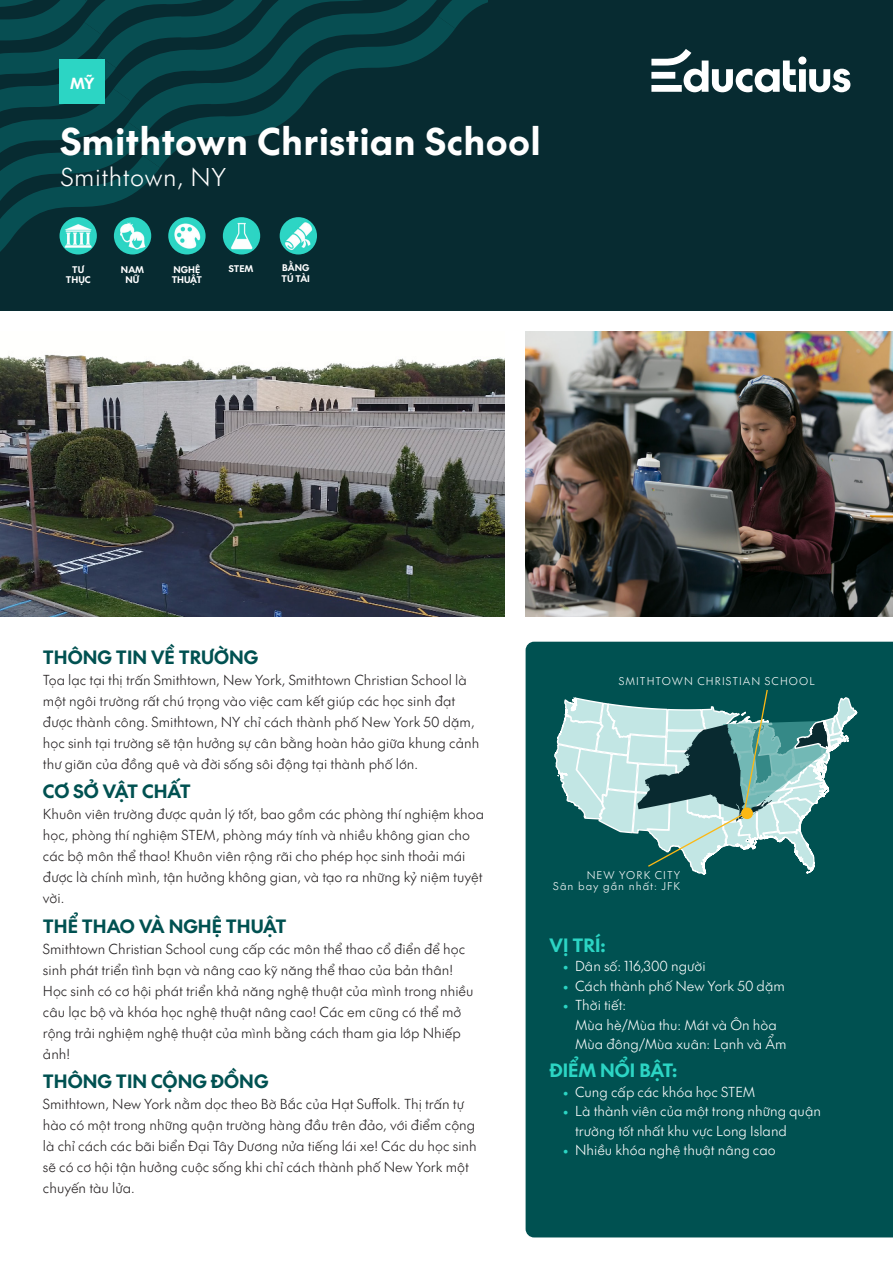
<style>
.page{position:relative;width:893px;height:1263px;background:#fff}
.page>*{position:absolute;margin:0;border:0;box-sizing:border-box;transform-origin:0 0}
.t1{font:36px "SVN The Future Bold";letter-spacing:.025em;color:#fff}
.t2{font:24px "SVN The Future Light";letter-spacing:.025em;color:#fff}
.School_profile{font:18px "SVN The Future Bold";color:#005151}
.Small_title_1{font:18px "SVN The Future Bold";color:#2cd5c4}
.t3{font:15px "SVN The Future Bold";color:#fff}
.School_profile-2{font:13.5px/21px "SVN The Future Light";color:#231f20}
.t4{font:13.5px/19.5px "SVN The Future Light";color:#fff}
.t5{font:10.5px "SVN The Future Light";letter-spacing:.1em;color:#fff}
.t6{font:9px/10.5px "SVN The Future Bold";color:#fff;text-align:center}
.s1{font-family:"The Future";font-weight:300;color:#2cd5c4}
</style>
<div class="page">
<div style="left:0;top:0;width:893px;height:310px;background:#072b31"></div>
<svg style="left:0;top:0;width:487px;height:255px"></svg>
<img style="left:0;top:354px;width:504px;height:263px">
<img style="left:526px;top:332px;width:367px;height:285px">
<div style="left:60px;top:60px;width:45px;height:44px;background:#2cd5c4"></div>
<div style="left:526px;top:642px;width:367px;height:595px;background:#005151"></div>
<svg style="left:651px;top:49px;width:199px;height:43px"></svg>
<img style="left:114px;top:217px;width:37px;height:37px;border-radius:19px">
<img style="left:60px;top:217px;width:37px;height:37px;border-radius:19px">
<img style="left:168px;top:217px;width:38px;height:37px;border-radius:19px">
<img style="left:223px;top:217px;width:37px;height:37px;border-radius:19px">
<img style="left:280px;top:217px;width:37px;height:37px;border-radius:19px">
<svg style="left:553px;top:688px;width:306px;height:209px;background:#578e8d"></svg>
<p class="t3" style="left:70px;top:71px;width:26px">MỸ</p>
<p class="t1" style="left:61px;top:112px;width:481px">Smithtown Christian School</p>
<p class="t2" style="left:61px;top:159px;width:167px">Smithtown, NY</p>
<p class="t6" style="left:66px;top:263px;width:26px">TƯ<br>THỤC</p>
<p class="t6" style="left:174px;top:263px;width:28px">NGHỆ</p>
<p class="t6" style="left:121px;top:263px;width:25px">NAM<br>NỮ</p>
<p class="t6" style="left:172px;top:274px;width:32px">THUẬT</p>
<p class="t6" style="left:229px;top:262px;width:26px">STEM</p>
<p class="t6" style="left:282px;top:262px;width:28px">BẰNG</p>
<p class="t6" style="left:282px;top:272px;width:30px">TÚ TÀI</p>
<p class="School_profile" style="left:43px;top:643px;width:217px">THÔNG TIN VỀ TRƯỜNG</p>
<p class="School_profile-2" style="left:43px;top:668px;width:438px">Tọa lạc tại thị trấn Smithtown, New York, Smithtown Christian School là một ngôi trường rất chú trọng vào việc cam kết giúp các học sinh đạt được thành công. Smithtown, NY chỉ cách thành phố New York 50 dặm, học sinh tại trường sẽ tận hưởng sự cân bằng hoàn hảo giữa khung cảnh thư giãn của đồng quê và đời sống sôi động tại thành phố lớn.</p>
<p class="School_profile" style="left:43px;top:777px;width:149px">CƠ SỞ VẬT CHẤT</p>
<p class="School_profile-2" style="left:43px;top:803px;width:443px">Khuôn viên trường được quản lý tốt, bao gồm các phòng thí nghiệm khoa học, phòng thí nghiệm STEM, phòng máy tính và nhiều không gian cho các bộ môn thể thao! Khuôn viên rộng rãi cho phép học sinh thoải mái được là chính mình, tận hưởng không gian, và tạo ra những kỷ niệm tuyệt vời.</p>
<p class="School_profile" style="left:43px;top:912px;width:245px">THỂ THAO VÀ NGHỆ THUẬT</p>
<p class="School_profile-2" style="left:43px;top:937px;width:424px">Smithtown Christian School cung cấp các môn thể thao cổ điển để học sinh phát triển tình bạn và nâng cao kỹ năng thể thao của bản thân!</p>
<p class="School_profile-2" style="left:43px;top:979px;width:432px">Học sinh có cơ hội phát triển khả năng nghệ thuật của mình trong nhiều câu lạc bộ và khóa học nghệ thuật nâng cao! Các em cũng có thể mở rộng trải nghiệm nghệ thuật của mình bằng cách tham gia lớp Nhiếp ảnh!</p>
<p class="School_profile" style="left:43px;top:1067px;width:227px">THÔNG TIN CỘNG ĐỒNG</p>
<p class="School_profile-2" style="left:43px;top:1093px;width:435px">Smithtown, New York nằm dọc theo Bờ Bắc của Hạt Suffolk. Thị trấn tự hào có một trong những quận trường hàng đầu trên đảo, với điểm cộng là chỉ cách các bãi biển Đại Tây Dương nửa tiếng lái xe! Các du học sinh sẽ có cơ hội tận hưởng cuộc sống khi chỉ cách thành phố New York một chuyến tàu lửa.</p>
<p class="t5" style="left:619px;top:673px;width:198px">SMITHTOWN CHRISTIAN SCHOOL</p>
<p class="t5" style="left:587px;top:867px;width:95px">NEW YORK CITY</p>
<p class="t5" style="left:553px;top:878px;width:128px">Sân bay gần nhất: JFK</p>
<p class="Small_title_1" style="left:550px;top:930px;width:58px">VỊ TRÍ:</p>
<p class="t4" style="left:562px;top:956px;width:145px"><span class="s1">•</span> Dân số: 116,300 người</p>
<p class="t4" style="left:562px;top:975px;width:224px"><span class="s1">•</span> Cách thành phố New York 50 dặm</p>
<p class="t4" style="left:575px;top:995px;width:213px;text-indent:-13px"><span class="s1">•</span> Thời tiết:<br>Mùa hè/Mùa thu: Mát và Ôn hòa<br>Mùa đông/Mùa xuân: Lạnh và Ẩm</p>
<p class="Small_title_1" style="left:550px;top:1056px;width:129px">ĐIỂM NỔI BẬT:</p>
<p class="t4" style="left:562px;top:1081px;width:194px"><span class="s1">•</span> Cung cấp các khóa học STEM</p>
<p class="t4" style="left:575px;top:1101px;width:247px;text-indent:-13px"><span class="s1">•</span> Là thành viên của một trong những quận trường tốt nhất khu vực Long Island</p>
<p class="t4" style="left:562px;top:1140px;width:215px"><span class="s1">•</span> Nhiều khóa nghệ thuật nâng cao</p>
</div>
